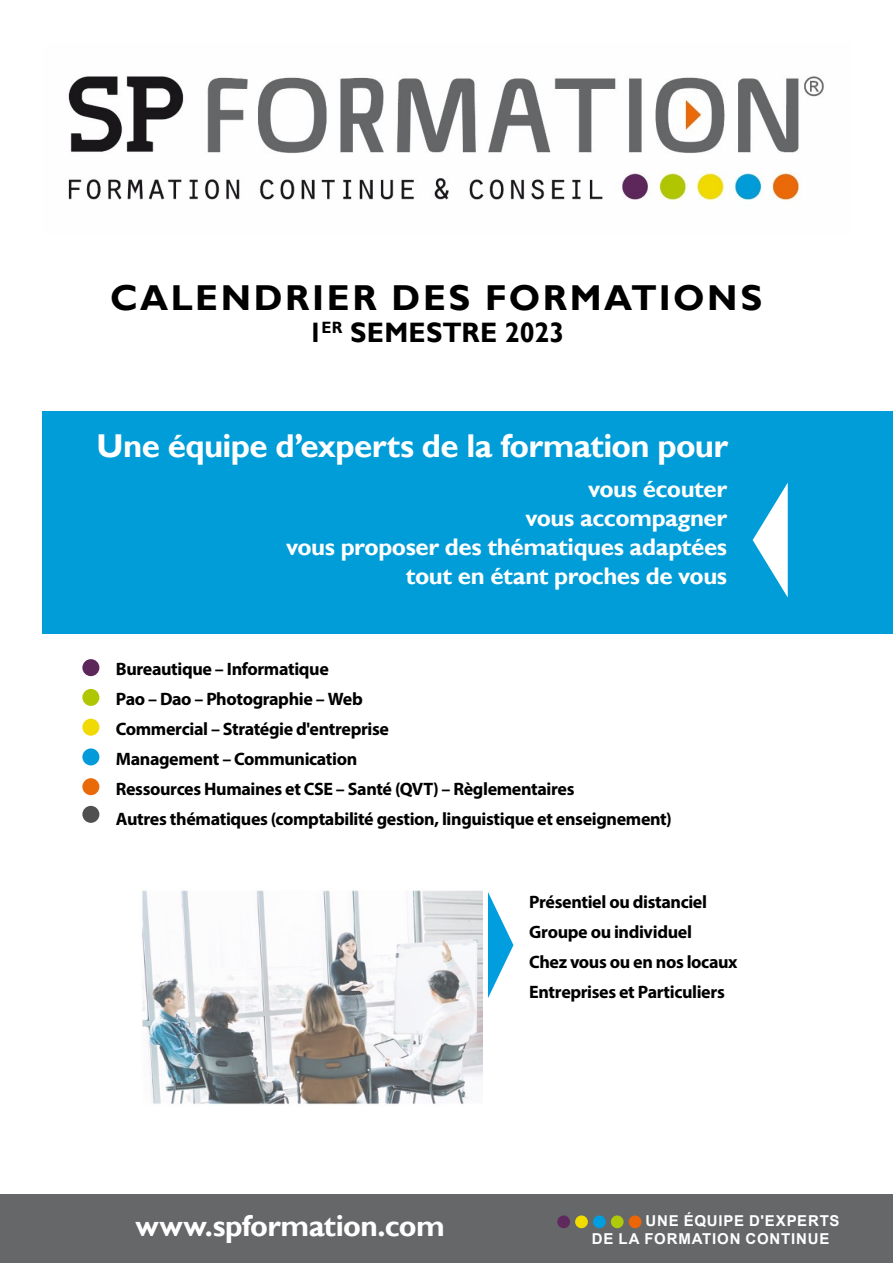
<style>
.page{position:relative;width:893px;height:1263px;background:#fff}
.page>*{position:absolute;margin:0;border:0;box-sizing:border-box;transform-origin:0 0}
.t1{font:700 36px "Gill Sans";letter-spacing:.07em;color:#000}
.t2{font:700 33px "Gill Sans";letter-spacing:-.02em;color:#fff}
.t3{font:700 30px "Gill Sans";letter-spacing:-.02em;color:#fff}
.t4{font:700 28.05px "Gill Sans";letter-spacing:.005em;color:#000;scale:.96 1}
.t5{font:700 24px/28.8px "Gill Sans";letter-spacing:-.02em;color:#fff;text-align:right}
.t6{font:700 18px/30.2px "Myriad Pro";letter-spacing:-.02em;color:#000}
.t7{font:700 15px/18px "Arial";letter-spacing:.055em;color:#fff}
</style>
<div class="page">
<div style="left:0;top:1195px;width:893px;height:68px;background:#666769"></div>
<div style="left:43px;top:411px;width:850px;height:223px;background:#019dd8"></div>
<svg style="left:753px;top:483px;width:35px;height:114px"></svg>
<img style="left:142px;top:890px;width:340px;height:215px">
<svg style="left:488px;top:892px;width:25px;height:106px"></svg>
<div style="left:82px;top:659px;width:17px;height:17px;background:#5d2759;border-radius:50%"></div>
<div style="left:82px;top:689px;width:17px;height:17px;background:#b0c602;border-radius:50%"></div>
<div style="left:82px;top:719px;width:17px;height:17px;background:#f1d903;border-radius:50%"></div>
<div style="left:82px;top:748px;width:17px;height:17px;background:#029ad9;border-radius:50%"></div>
<div style="left:82px;top:778px;width:17px;height:17px;background:#e96a09;border-radius:50%"></div>
<div style="left:82px;top:806px;width:17px;height:17px;background:#505050;border-radius:50%"></div>
<div style="left:557px;top:1215px;width:13px;height:13px;background:#5f295e;border-radius:50%"></div>
<div style="left:575px;top:1215px;width:13px;height:13px;background:#f2dc00;border-radius:50%"></div>
<div style="left:593px;top:1215px;width:13px;height:13px;background:#009ddf;border-radius:50%"></div>
<div style="left:611px;top:1215px;width:13px;height:13px;background:#afca0b;border-radius:50%"></div>
<div style="left:629px;top:1215px;width:12px;height:13px;background:#ec6608;border-radius:50%"></div>
<img style="left:68px;top:76px;width:756px;height:125px">
<h1 class="t1" style="left:110px;top:276px;width:654px">CALENDRIER DES FORMATIONS</h1>
<h3 class="t4" style="left:308px;top:316px;width:268px">1<sup>ER</sup> SEMESTRE 2023</h3>
<h2 class="t2" style="left:97px;top:426px;width:633px">Une équipe d’experts de la formation pour</h2>
<h3 class="t5" style="left:286px;top:475px;width:443px">vous écouter<br>vous accompagner<br>vous proposer des thématiques adaptées tout en étant proches de vous</h3>
<p class="t6" style="left:116px;top:653px;width:557px">Bureautique – Informatique<br>Pao – Dao – Photographie – Web<br>Commercial – Stratégie d'entreprise<br>Management – Communication<br>Ressources Humaines et CSE – Santé (QVT) – Règlementaires<br>Autres thématiques (comptabilité gestion, linguistique et enseignement)</p>
<p class="t6" style="left:529px;top:886px;width:210px">Présentiel ou distanciel<br>Groupe ou individuel<br>Chez vous ou en nos locaux<br>Entreprises et Particuliers</p>
<h3 class="t3" style="left:136px;top:1207px;width:311px">www.spformation.com</h3>
<p class="t7" style="left:592px;top:1212px;width:249px;text-indent:54px">UNE ÉQUIPE D'EXPERTS<br>DE LA FORMATION CONTINUE</p>
</div>
